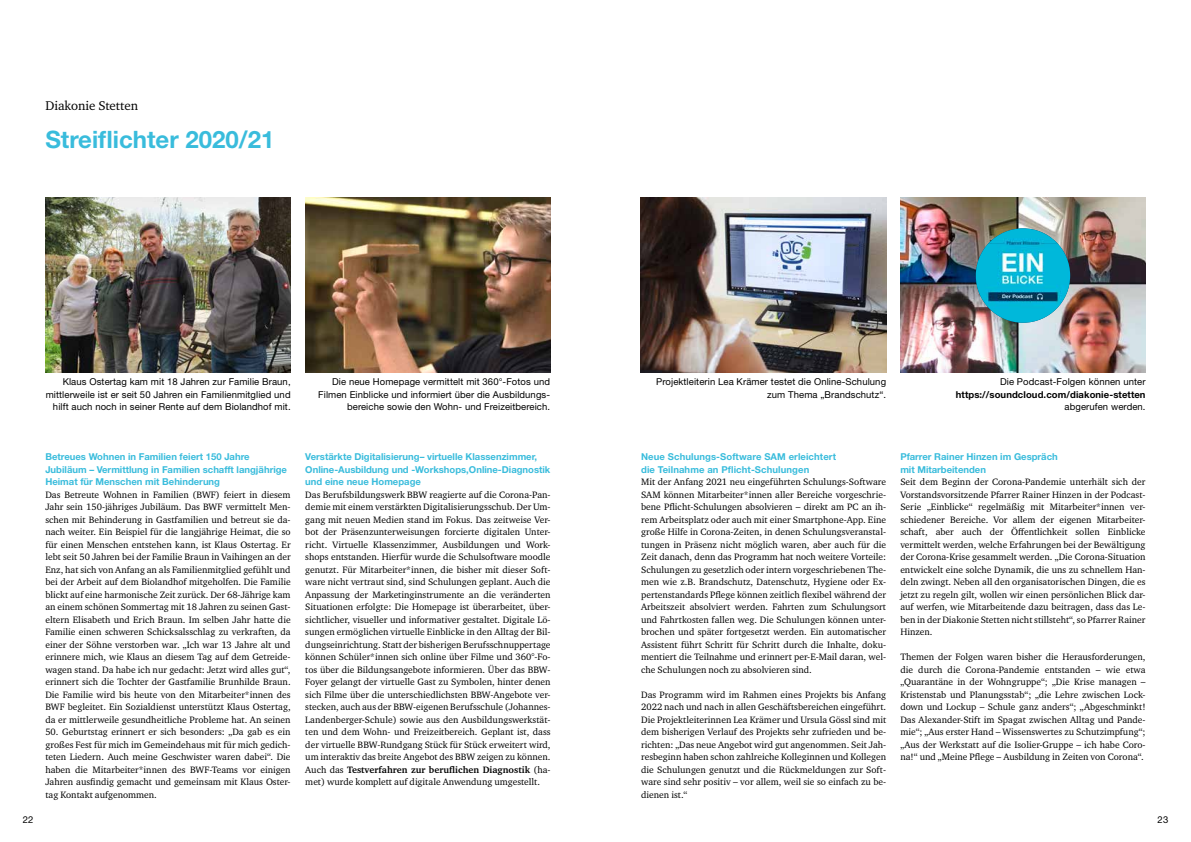
<style>
.page{position:relative;width:1191px;height:842px;background:#fff}
.page>*{position:absolute;margin:0;border:0;box-sizing:border-box;transform-origin:0 0}
.t1{font:700 24px "Helvetica Neue LT Std";color:#39bcdc}
.t2{font:13px "Charter ITC Std";color:#000}
.t3{font:9.5px/12.5px "Charter ITC Std";color:#000;text-align:justify}
.t4{font:9.5px/12.5px "Helvetica Neue LT Std";letter-spacing:.01em;color:#000;text-align:right}
.t5{font:700 9.5px/12.5px "Helvetica Neue LT Std";color:#39bcdc}
.t6{font:700 9.5px "Helvetica Neue LT Std";letter-spacing:.01em;color:#000}
.s1{font-weight:700}
</style>
<div class="page">
<img style="left:45px;top:198px;width:246px;height:175px">
<img style="left:900px;top:198px;width:245px;height:175px">
<img style="left:975px;top:228px;width:95px;height:95px;border-radius:47px">
<img style="left:305px;top:198px;width:245px;height:175px">
<img style="left:641px;top:198px;width:245px;height:175px">
<h2 class="t2" style="left:45px;top:98px;width:94px">Diakonie Stetten</h2>
<h1 class="t1" style="left:45px;top:124px;width:230px">Streiflichter 2020/21</h1>
<p class="t4" style="left:46px;top:376px;width:246px">Klaus Ostertag kam mit 18 Jahren zur Familie Braun, mittlerweile ist er seit 50 Jahren ein Familienmitglied und hilft auch noch in seiner Rente auf dem Biolandhof mit.</p>
<p class="t4" style="left:656px;top:376px;width:231px">Projektleiterin Lea Krämer testet die Online-Schulung zum Thema „Brandschutz“.</p>
<p class="t4" style="left:1000px;top:376px;width:147px">Die Podcast-Folgen können unter</p>
<p class="t4" style="left:318px;top:376px;width:233px">Die neue Homepage vermittelt mit 360°-Fotos und<br>Filmen Einblicke und informiert über die Ausbildungs&shy;bereiche sowie den Wohn- und Freizeitbereich.</p>
<p class="t6" style="left:955px;top:389px;width:191px">https://soundcloud.com/diakonie-stetten</p>
<p class="t4" style="left:1064px;top:401px;width:83px">abgerufen werden.</p>
<p class="t5" style="left:45px;top:450px;width:243px">Betreues Wohnen in Familien feiert 150 Jahre<br>Jubiläum – Vermittlung in Familien schafft langjährige<br>Heimat für Menschen mit Behinderung</p>
<p class="t3" style="left:45px;top:488px;width:247px">Das Betreute Wohnen in Familien (BWF) feiert in diesem Jahr sein 150-jähriges Jubiläum. Das BWF vermittelt Men&shy;schen mit Behinderung in Gastfamilien und betreut sie da&shy;nach weiter. Ein Beispiel für die langjährige Heimat, die so für einen Menschen entstehen kann, ist Klaus Ostertag. Er lebt seit 50 Jahren bei der Familie Braun in Vaihingen an der Enz, hat sich von Anfang an als Familienmitglied gefühlt und bei der Arbeit auf dem Biolandhof mitgeholfen. Die Familie blickt auf eine harmonische Zeit zurück. Der 68-Jährige kam an einem schönen Sommertag mit 18 Jahren zu seinen Gast&shy;eltern Elisabeth und Erich Braun. Im selben Jahr hatte die Familie einen schweren Schicksalsschlag zu verkraften, da einer der Söhne verstorben war. „Ich war 13 Jahre alt und erinnere mich, wie Klaus an diesem Tag auf dem Getreide&shy;wagen stand. Da habe ich nur gedacht: Jetzt wird alles gut“, erinnert sich die Tochter der Gastfamilie Brunhilde Braun.<br>Die Familie wird bis heute von den Mitarbeiter*innen des BWF begleitet. Ein Sozialdienst unterstützt Klaus Ostertag, da er mittlerweile gesundheitliche Probleme hat. An seinen</p>
<p class="t3" style="left:45px;top:726px;width:247px">50. Geburtstag erinnert er sich besonders: „Da gab es ein großes Fest für mich im Gemeindehaus mit für mich gedich&shy;teten Liedern. Auch meine Geschwister waren dabei“. Die haben die Mitarbeiter*innen des BWF-Teams vor einigen Jahren ausfindig gemacht und gemeinsam mit Klaus Oster&shy;tag Kontakt aufgenommen.</p>
<p class="t5" style="left:305px;top:450px;width:246px">Verstärkte Digitalisierung– virtuelle Klassenzimmer,<br>Online-Ausbildung und -Workshops,Online-Diagnostik und eine neue Homepage</p>
<p class="t3" style="left:305px;top:488px;width:247px">Das Berufsbildungswerk BBW reagierte auf die Corona-Pan&shy;demie mit einem verstärkten Digitalisierungsschub. Der Um&shy;gang mit neuen Medien stand im Fokus. Das zeitweise Ver&shy;bot der Präsenzunterweisungen forcierte digitalen Unter&shy;richt. Virtuelle Klassenzimmer, Ausbildungen und Work&shy;shops entstanden. Hierfür wurde die Schulsoftware moodle genutzt. Für Mitarbeiter*innen, die bisher mit dieser Soft&shy;ware nicht vertraut sind, sind Schulungen geplant. Auch die Anpassung der Marketinginstrumente an die veränderten Situationen erfolgte: Die Homepage ist überarbeitet, über&shy;sichtlicher, visueller und informativer gestaltet. Digitale Lö&shy;sungen ermöglichen virtuelle Einblicke in den Alltag der Bil&shy;dungseinrichtung. Statt der bisherigen Berufsschnuppertage können Schüler*innen sich online über Filme und 360°-Fo&shy;tos über die Bildungsangebote informieren. Über das BBW-Foyer gelangt der virtuelle Gast zu Symbolen, hinter denen sich Filme über die unterschiedlichsten BBW-Angebote ver&shy;stecken, auch aus der BBW-eigenen Berufsschule (Johannes-Landenberger-Schule) sowie aus den Ausbildungswerkstät&shy;ten und dem Wohn- und Freizeitbereich. Geplant ist, dass der virtuelle BBW-Rundgang Stück für Stück erweitert wird, um interaktiv das breite Angebot des BBW zeigen zu können.<br>Auch das <span class="s1">Testverfahren zur beruflichen Diagnostik</span> (ha&shy;met) wurde komplett auf digitale Anwendung umgestellt.</p>
<p class="t5" style="left:641px;top:450px;width:196px">Neue Schulungs-Software SAM erleichtert die Teilnahme an Pflicht-Schulungen</p>
<p class="t3" style="left:641px;top:476px;width:246px">Mit der Anfang 2021 neu eingeführten Schulungs-Software SAM können Mitarbeiter*innen aller Bereiche vorgeschrie&shy;bene Pflicht-Schulungen absolvieren – direkt am PC an ih&shy;rem Arbeitsplatz oder auch mit einer Smartphone-App. Eine große Hilfe in Corona-Zeiten, in denen Schulungsveranstal&shy;tungen in Präsenz nicht möglich waren, aber auch für die Zeit danach, denn das Programm hat noch weitere Vorteile:<br>Schulungen zu gesetzlich oder intern vorgeschriebenen The&shy;men wie z.B. Brandschutz, Datenschutz, Hygiene oder Ex&shy;pertenstandards Pflege können zeitlich flexibel während der Arbeitszeit absolviert werden. Fahrten zum Schulungsort und Fahrtkosten fallen weg. Die Schulungen können unter&shy;brochen und später fortgesetzt werden. Ein automatischer Assistent führt Schritt für Schritt durch die Inhalte, doku&shy;mentiert die Teilnahme und erinnert per-E-Mail daran, wel&shy;che Schulungen noch zu absolvieren sind.</p>
<p class="t3" style="left:641px;top:688px;width:246px">Das Programm wird im Rahmen eines Projekts bis Anfang 2022 nach und nach in allen Geschäftsbereichen eingeführt.<br>Die Projektleiterinnen Lea Krämer und Ursula Gössl sind mit dem bisherigen Verlauf des Projekts sehr zufrieden und be&shy;richten: „Das neue Angebot wird gut angenommen. Seit Jah&shy;resbeginn haben schon zahlreiche Kolleginnen und Kollegen die Schulungen genutzt und die Rückmeldungen zur Soft&shy;ware sind sehr positiv – vor allem, weil sie so einfach zu be&shy;dienen ist.“</p>
<p class="t5" style="left:900px;top:450px;width:159px">Pfarrer Rainer Hinzen im Gespräch mit Mitarbeitenden</p>
<p class="t3" style="left:900px;top:476px;width:247px">Seit dem Beginn der Corona-Pandemie unterhält sich der Vorstandsvorsitzende Pfarrer Rainer Hinzen in der Podcast-Serie „Einblicke“ regelmäßig mit Mitarbeiter*innen ver&shy;schiedener Bereiche. Vor allem der eigenen Mitarbeiter&shy;schaft, aber auch der Öffentlichkeit sollen Einblicke vermittelt werden, welche Erfahrungen bei der Bewältigung der Corona-Krise gesammelt werden. „Die Corona-Situation entwickelt eine solche Dynamik, die uns zu schnellem Han&shy;deln zwingt. Neben all den organisatorischen Dingen, die es jetzt zu regeln gilt, wollen wir einen persönlichen Blick dar&shy;auf werfen, wie Mitarbeitende dazu beitragen, dass das Le&shy;ben in der Diakonie Stetten nicht stillsteht“, so Pfarrer Rainer Hinzen.</p>
<p class="t3" style="left:900px;top:651px;width:247px">Themen der Folgen waren bisher die Herausforderungen, die durch die Corona-Pandemie entstanden – wie etwa „Quarantäne in der Wohngruppe“; „Die Krise managen – Kristenstab und Planungsstab“; „die Lehre zwischen Lock&shy;down und Lockup – Schule ganz anders“; „Abgeschminkt!<br>Das Alexander-Stift im Spagat zwischen Alltag und Pande&shy;mie“; „Aus erster Hand – Wissenswertes zu Schutzimpfung“; „Aus der Werkstatt auf die Isolier-Gruppe – ich habe Coro&shy;na!“ und „Meine Pflege – Ausbildung in Zeiten von Corona“.</p>
<p class="t4" style="left:23px;top:813px;width:12px">22</p>
<p class="t4" style="left:1157px;top:813px;width:12px">23</p>
</div>
